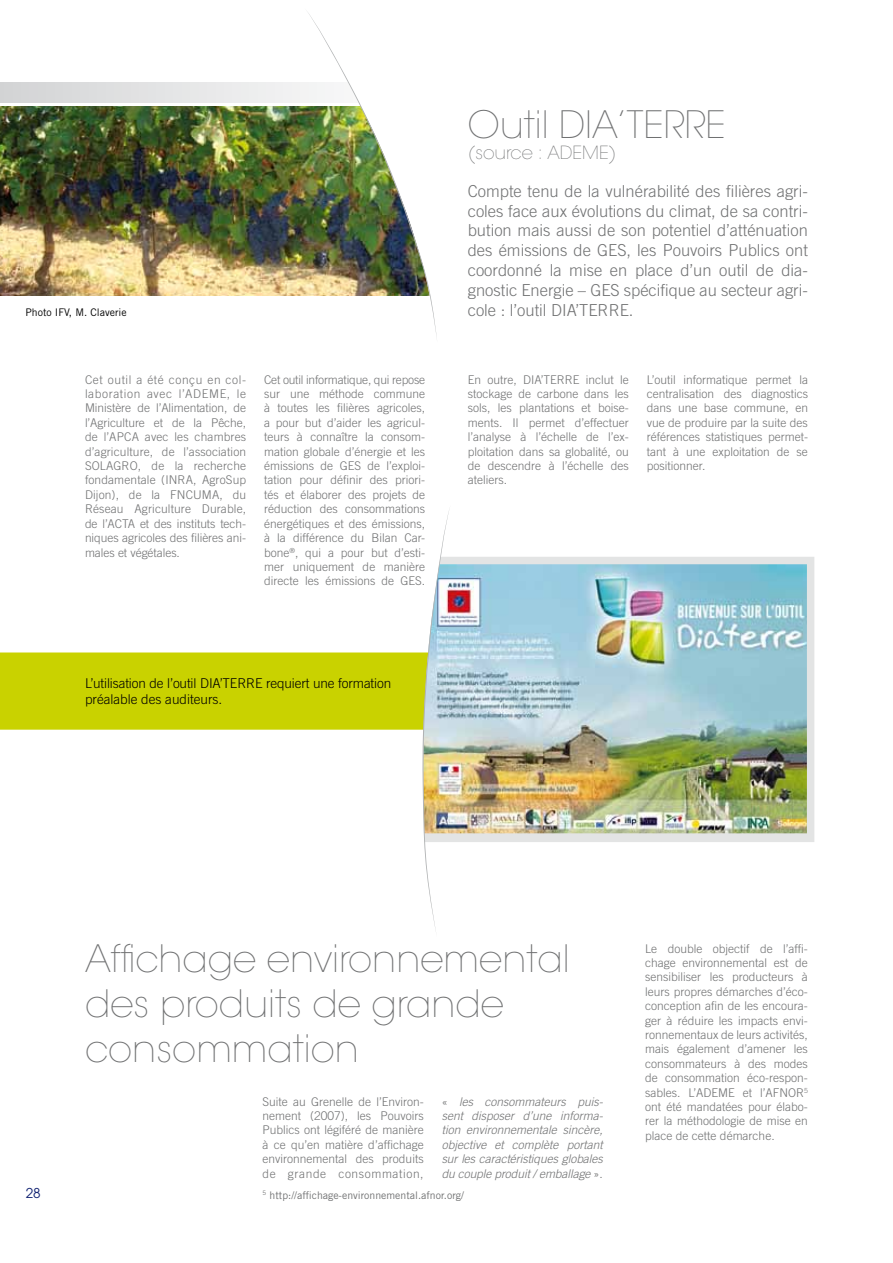
<style>
.page{position:relative;width:893px;height:1263px;background:#fff}
.page>*{position:absolute;margin:0;border:0;box-sizing:border-box;transform-origin:0 0}
.t1{font:200 37.5px/45px "Avant Garde";color:#707172}
.t2{font:200 18px "Avant Garde";color:#707172}
.t3{font:300 16.5px/19.8px "Trade Gothic";color:#707172;text-align:justify}
.t4{font:300 13.5px/16.2px "Trade Gothic";letter-spacing:-.01em;color:#000}
.t5{font:13.5px "Avant Garde";color:#122372}
.t6{font:300 12px/14.4px "Trade Gothic";color:#707172;text-align:justify}
.t7{font:italic 300 12px/14.4px "Trade Gothic";color:#707172;text-align:justify}
.t8{font:10.5px "Trade Gothic";color:#707172}
.t9{font:10.5px "Trade Gothic";color:#000}
.s1{font-style:normal}
</style>
<div class="page">
<svg style="left:451px;top:557px;width:364px;height:285px"></svg>
<img style="left:451px;top:564px;width:356px;height:269px">
<svg style="left:0;top:511px;width:451px;height:419px"></svg>
<svg style="left:0;top:83px;width:305px;height:20px"></svg>
<img style="left:0;top:107px;width:305px;height:188px">
<img style="left:305px;top:13px;width:132px;height:324px">
<p class="t9" style="left:26px;top:306px;width:103px">Photo IFV, M. Claverie</p>
<h1 class="t1" style="left:468px;top:102px;width:260px">Outil DIA’TERRE</h1>
<h2 class="t2" style="left:468px;top:142px;width:150px">(source : ADEME)</h2>
<p class="t3" style="left:468px;top:181px;width:342px">Compte tenu de la vulnérabilité des filières agri&shy;coles face aux évolutions du climat, de sa contri&shy;bution mais aussi de son potentiel d’atténuation des émissions de GES, les Pouvoirs Publics ont coordonné la mise en place d’un outil de dia&shy;gnostic Energie – GES spécifique au secteur agri&shy;cole : l’outil DIA’TERRE.</p>
<p class="t6" style="left:85px;top:372px;width:163px">Cet outil a été conçu en col&shy;laboration avec l’ADEME, le Ministère de l’Alimentation, de l’Agriculture et de la Pêche, de l’APCA avec les chambres d’agriculture, de l’association SOLAGRO, de la recherche fondamentale (INRA, AgroSup Dijon), de la FNCUMA, du Réseau Agriculture Durable, de l’ACTA et des instituts tech&shy;niques agricoles des filières ani&shy;males et végétales.</p>
<p class="t6" style="left:264px;top:372px;width:163px">Cet outil informatique, qui repose sur une méthode commune à toutes les filières agricoles, a pour but d’aider les agricul&shy;teurs à connaître la consom&shy;mation globale d’énergie et les émissions de GES de l’exploi&shy;tation pour définir des priori&shy;tés et élaborer des projets de réduction des consommations énergétiques et des émissions, à la différence du Bilan Car&shy;bone<sup>®</sup>, qui a pour but d’esti&shy;mer uniquement de manière directe les émissions de GES.</p>
<p class="t6" style="left:468px;top:372px;width:163px">En outre, DIA’TERRE inclut le stockage de carbone dans les sols, les plantations et boise&shy;ments. Il permet d’effectuer l’analyse à l’échelle de l’ex&shy;ploitation dans sa globalité, ou de descendre à l’échelle des ateliers.</p>
<p class="t6" style="left:647px;top:372px;width:163px">L’outil informatique permet la centralisation des diagnostics dans une base commune, en vue de produire par la suite des références statistiques permet&shy;tant à une exploitation de se positionner.</p>
<p class="t4" style="left:85px;top:675px;width:308px">L’utilisation de l’outil DIA’TERRE requiert une formation préalable des auditeurs.</p>
<p class="t5" style="left:26px;top:1185px;width:16px">28</p>
<h1 class="t1" style="left:85px;top:937px;width:486px">Affichage environnemental des produits de grande consommation</h1>
<p class="t6" style="left:263px;top:1094px;width:163px">Suite au Grenelle de l’Environ&shy;nement (2007), les Pouvoirs Publics ont légiféré de manière à ce qu’en matière d’affichage environnemental des produits de grande consommation,</p>
<p class="t7" style="left:442px;top:1094px;width:166px"><span class="s1">«</span> les consommateurs puis&shy;sent disposer d’une informa&shy;tion environnementale sincère, objective et complète portant sur les caractéristiques globales du couple produit/emballage <span class="s1">» .</span></p>
<p class="t8" style="left:263px;top:1189px;width:203px"><sup>5</sup> http://affichage-environnemental.afnor.org/</p>
<p class="t6" style="left:645px;top:941px;width:164px">Le double objectif de l’affi&shy;chage environnemental est de sensibiliser les producteurs à leurs propres démarches d’éco&shy;conception afin de les encoura&shy;ger à réduire les impacts envi&shy;ronnementaux de leurs activités, mais également d’amener les consommateurs à des modes de consommation éco-respon&shy;sables. L’ADEME et l’AFNOR<sup>5 </sup>ont été mandatées pour élabo&shy;rer la méthodologie de mise en place de cette démarche.</p>
</div>
